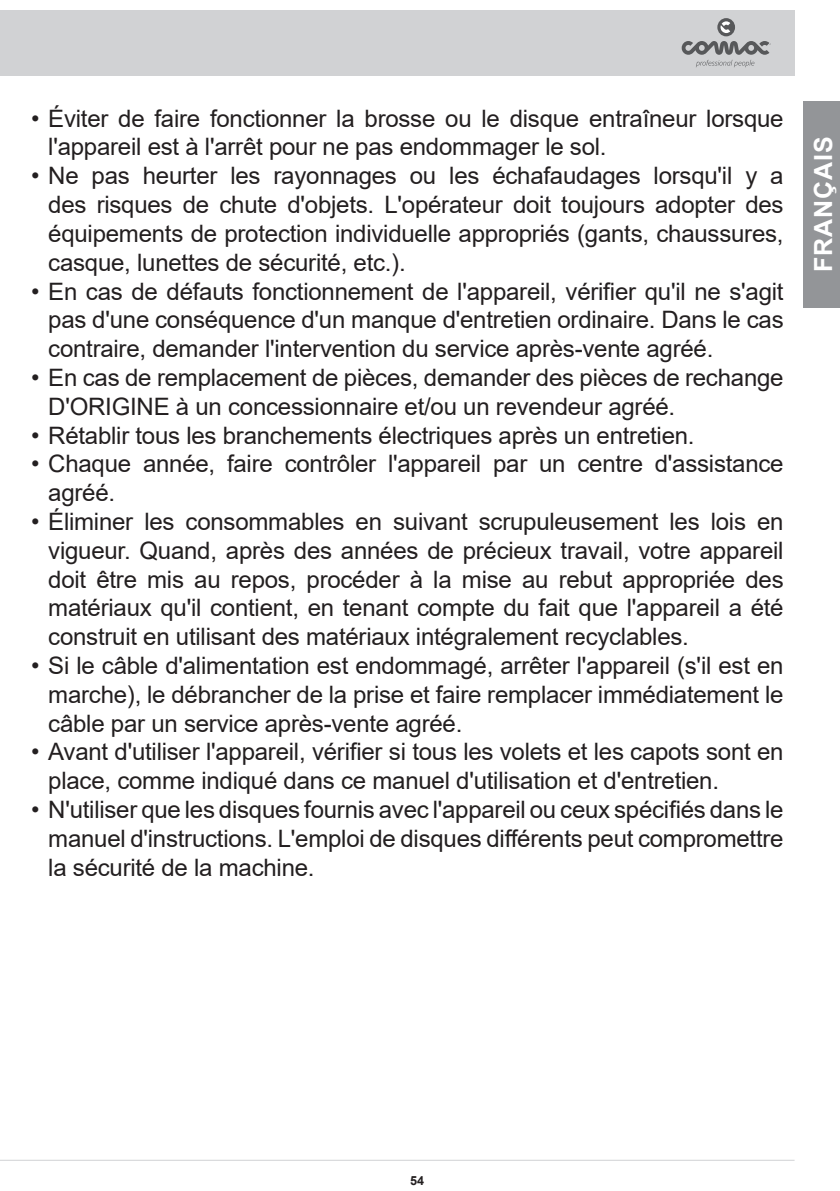
<style>
.page{position:relative;width:840px;height:1191px;background:#fff}
.page>*{position:absolute;margin:0;border:0;box-sizing:border-box;transform-origin:0 0}
.t1{font:700 25px "Arial";letter-spacing:.035em;color:#fff}
.t2{font:24px/28.8px "Arial";letter-spacing:-.01em;color:#231f20;text-align:justify}
.t3{font:700 12.6px "Arial";color:#231f20}
</style>
<div class="page">
<div style="left:0;top:10px;width:794px;height:65px;background:#d1d2d4"></div>
<div style="left:717px;top:18px;width:17px;height:18px;background:#57585a;border-radius:50%"></div>
<svg style="left:720px;top:21px;width:9px;height:12px"></svg>
<svg style="left:681px;top:41px;width:89px;height:26px"></svg>
<hr style="left:0;top:1159px;width:794px;height:1px;background:#d1d2d4">
<div style="left:802px;top:101px;width:37px;height:207px;background:#939598"></div>
<p class="t2" style="left:48px;top:104px;width:736px;text-indent:-17px">• Éviter de faire fonctionner la brosse ou le disque entraîneur lorsque l'appareil est à l'arrêt pour ne pas endommager le sol.</p>
<p class="t2" style="left:48px;top:161px;width:736px;text-indent:-17px">• Ne pas heurter les rayonnages ou les échafaudages lorsqu'il y a des risques de chute d'objets. L'opérateur doit toujours adopter des équipements de protection individuelle appropriés (gants, chaussures, casque, lunettes de sécurité, etc.).</p>
<p class="t2" style="left:48px;top:276px;width:736px;text-indent:-17px">• En cas de défauts fonctionnement de l'appareil, vérifier qu'il ne s'agit pas d'une conséquence d'un manque d'entretien ordinaire. Dans le cas contraire, demander l'intervention du service après-vente agréé.</p>
<p class="t2" style="left:48px;top:363px;width:736px;text-indent:-17px">• En cas de remplacement de pièces, demander des pièces de rechange<br>D'ORIGINE à un concessionnaire et/ou un revendeur agréé.</p>
<p class="t2" style="left:31px;top:420px;width:664px">• Rétablir tous les branchements électriques après un entretien.</p>
<p class="t2" style="left:48px;top:449px;width:736px;text-indent:-17px">• Chaque année, faire contrôler l'appareil par un centre d'assistance agréé.</p>
<p class="t2" style="left:48px;top:507px;width:736px;text-indent:-17px">• Éliminer les consommables en suivant scrupuleusement les lois en vigueur. Quand, après des années de précieux travail, votre appareil doit être mis au repos, procéder à la mise au rebut appropriée des matériaux qu'il contient, en tenant compte du fait que l'appareil a été construit en utilisant des matériaux intégralement recyclables.</p>
<p class="t2" style="left:48px;top:651px;width:736px;text-indent:-17px">• Si le câble d'alimentation est endommagé, arrêter l'appareil (s'il est en marche), le débrancher de la prise et faire remplacer immédiatement le câble par un service après-vente agréé.</p>
<p class="t2" style="left:48px;top:737px;width:736px;text-indent:-17px">• Avant d'utiliser l'appareil, vérifier si tous les volets et les capots sont en place, comme indiqué dans ce manuel d'utilisation et d'entretien.</p>
<p class="t2" style="left:48px;top:795px;width:736px;text-indent:-17px">• N'utiliser que les disques fournis avec l'appareil ou ceux spécifiés dans le manuel d'instructions. L'emploi de disques différents peut compromettre la sécurité de la machine.</p>
<p class="t1" style="left:805px;top:272px;width:137px;rotate:-90deg">FRANÇAIS</p>
<p class="t3" style="left:410px;top:1172px;width:16px">54</p>
</div>
